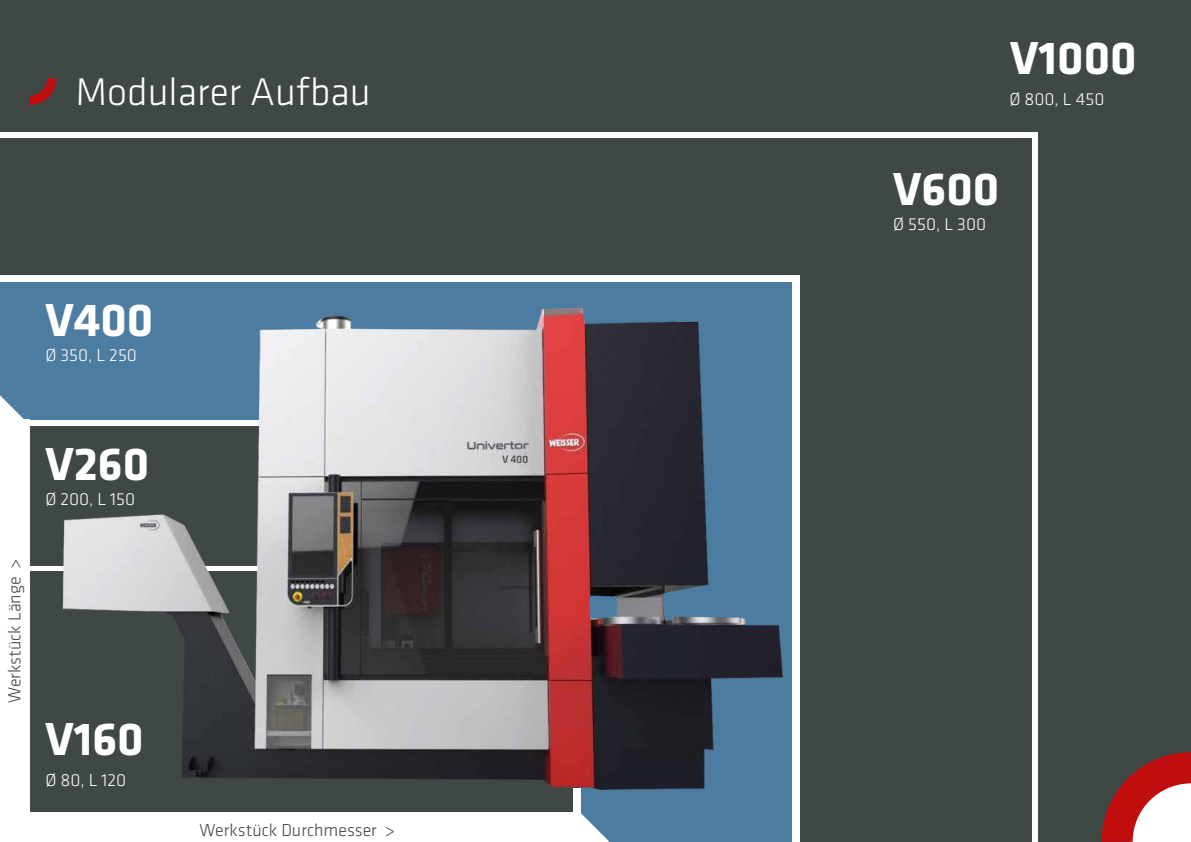
<style>
.page{position:relative;width:1191px;height:842px;background:#fff}
.page>*{position:absolute;margin:0;border:0;box-sizing:border-box;transform-origin:0 0}
.t1{font:700 48px "Klavika";color:#fff}
.t2{font:300 40px "Klavika";color:#fff}
.t3{font:300 18px "Klavika";color:#fff}
.t4{font:300 18px "Klavika";color:#404846}
</style>
<div class="page">
<div style="left:0;top:0;width:1191px;height:131px;background:#404846"></div>
<div style="left:1038px;top:0;width:153px;height:842px;background:#404846"></div>
<div style="left:581px;top:282px;width:211px;height:560px;background:#4c7ca0"></div>
<div style="left:0;top:138px;width:1031px;height:137px;background:#404846"></div>
<div style="left:800px;top:138px;width:231px;height:704px;background:#404846"></div>
<svg style="left:0;top:395px;width:17px;height:17px"></svg>
<svg style="left:581px;top:823px;width:28px;height:19px"></svg>
<img style="left:17px;top:282px;width:766px;height:541px">
<svg style="left:30px;top:78px;width:26px;height:27px"></svg>
<svg style="left:1101px;top:752px;width:90px;height:90px"></svg>
<h2 class="t2" style="left:76px;top:67px;width:297px">Modularer Aufbau</h2>
<h1 class="t1" style="left:45px;top:285px;width:110px">V400</h1>
<p class="t3" style="left:45px;top:344px;width:93px">Ø 350, L 250</p>
<h1 class="t1" style="left:45px;top:429px;width:105px">V260</h1>
<p class="t3" style="left:45px;top:488px;width:91px">Ø 200, L 150</p>
<p class="t4" style="left:4px;top:703px;width:146px;rotate:-90deg">Werkstück Länge &gt;</p>
<h1 class="t1" style="left:45px;top:704px;width:100px">V160</h1>
<p class="t3" style="left:45px;top:769px;width:82px">Ø 80, L 120</p>
<p class="t4" style="left:200px;top:819px;width:197px">Werkstück Durchmesser &gt;</p>
<h1 class="t1" style="left:1010px;top:23px;width:128px">V1000</h1>
<p class="t3" style="left:1009px;top:88px;width:96px">Ø 800, L 450</p>
<h1 class="t1" style="left:893px;top:154px;width:108px">V600</h1>
<p class="t3" style="left:893px;top:213px;width:95px">Ø 550, L 300</p>
</div>
